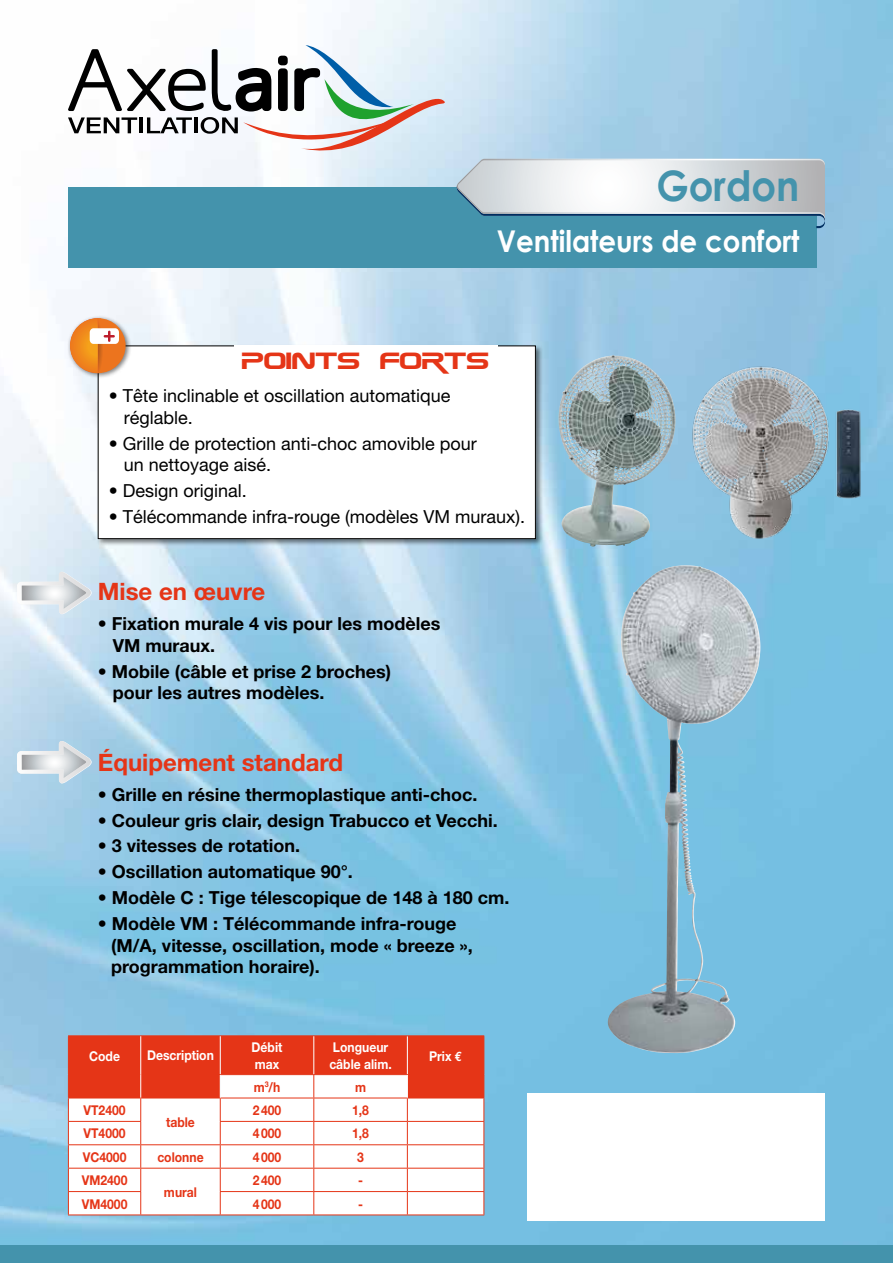
<style>
.page{position:relative;width:893px;height:1263px;background:#fff}
.page>*{position:absolute;margin:0;border:0;box-sizing:border-box;transform-origin:0 0}
.t1{font:700 42px "Century Gothic";color:#4493ac;scale:.92 1}
.t2{font:700 30px "Century Gothic";color:#fff;scale:.92 1}
.t3{font:700 24px "Helvetica Neue";color:#e53517}
.t4{font:24px "Zebulon";color:#e53517}
.t5{font:700 18px/21.6px "Helvetica Neue";color:#000}
.t6{font:18px/21.6px "Helvetica Neue";color:#000}
.t7{font:700 13.5px "Helvetica Neue";color:#e53517;scale:.9 1}
.t8{font:700 13.5px/16.2px "Helvetica Neue";color:#fff;scale:.9 1}
.s1{font-family:"Euro Mono"}
</style>
<div class="page">
<img style="left:0;top:0;width:893px;height:1246px">
<div style="left:0;top:1246px;width:893px;height:17px;background:#4493ac"></div>
<svg style="left:68px;top:45px;width:377px;height:105px"></svg>
<div style="left:278px;top:56px;width:10px;height:9px;border:4px solid #000;border-radius:2px"></div>
<div style="left:527px;top:1093px;width:298px;height:127px;background:#fff"></div>
<div style="left:68px;top:187px;width:748px;height:81px;background:#4493ac"></div>
<svg style="left:457px;top:159px;width:368px;height:69px"></svg>
<img style="left:559px;top:356px;width:116px;height:191px">
<img style="left:687px;top:345px;width:176px;height:193px">
<img style="left:608px;top:567px;width:127px;height:486px">
<svg style="left:17px;top:572px;width:75px;height:43px"></svg>
<svg style="left:17px;top:741px;width:75px;height:43px;background:#c6d8e3"></svg>
<div style="left:96px;top:344px;width:447px;height:202px;background:#000;opacity:.5"></div>
<div style="left:98px;top:346px;width:437px;height:193px;background:#fff"></div>
<div style="left:98px;top:345px;width:438px;height:194px;border:1px solid #000"></div>
<div style="left:234px;top:345px;width:263px;height:30px;background:#fff"></div>
<div style="left:67px;top:315px;width:65px;height:64px;background:#000;opacity:.5"></div>
<svg style="left:70px;top:318px;width:56px;height:55px"></svg>
<hr style="left:220px;top:1035px;width:94px;height:1px;background:#e53517">
<hr style="left:314px;top:1035px;width:93px;height:1px;background:#e53517">
<hr style="left:68px;top:1214px;width:73px;height:1px;background:#e53517">
<hr style="left:141px;top:1214px;width:79px;height:1px;background:#e53517">
<hr style="left:220px;top:1214px;width:94px;height:1px;background:#e53517">
<hr style="left:314px;top:1214px;width:93px;height:1px;background:#e53517">
<hr style="left:407px;top:1214px;width:77px;height:1px;background:#e53517">
<hr style="left:141px;top:1035px;width:79px;height:1px;background:#e53517">
<hr style="left:68px;top:1035px;width:73px;height:1px;background:#e53517">
<hr style="left:407px;top:1035px;width:77px;height:1px;background:#e53517">
<svg style="left:68px;top:1036px;width:416px;height:178px"></svg>
<h1 class="t1" style="left:656px;top:159px;width:157px">Gordon</h1>
<h2 class="t2" style="left:497px;top:222px;width:330px">Ventilateurs de confort</h2>
<h3 class="t4" style="left:242px;top:345px;width:249px">POINTS FORTS</h3>
<p class="t6" style="left:124px;top:385px;width:328px;text-indent:-15px">• Tête inclinable et oscillation automatique réglable.</p>
<p class="t6" style="left:124px;top:432px;width:355px;text-indent:-15px">• Grille de protection anti-choc amovible pour un nettoyage aisé.</p>
<p class="t6" style="left:109px;top:480px;width:140px">• Design original.</p>
<p class="t6" style="left:109px;top:505px;width:418px">• Télécommande infra-rouge (modèles VM muraux).</p>
<h3 class="t3" style="left:98px;top:577px;width:169px">Mise en œuvre</h3>
<p class="t5" style="left:113px;top:613px;width:329px;text-indent:-15px">• Fixation murale 4 vis pour les modèles<br>VM muraux.</p>
<p class="t5" style="left:113px;top:660px;width:280px;text-indent:-15px">• Mobile (câble et prise 2 broches) pour les autres modèles.</p>
<h3 class="t3" style="left:98px;top:747px;width:247px">Équipement standard</h3>
<p class="t5" style="left:98px;top:783px;width:381px">• Grille en résine thermoplastique anti-choc.</p>
<p class="t5" style="left:98px;top:809px;width:401px">• Couleur gris clair, design Trabucco et Vecchi.</p>
<p class="t5" style="left:98px;top:835px;width:204px">• 3 vitesses de rotation.</p>
<p class="t5" style="left:98px;top:861px;width:257px">• Oscillation automatique 90°.</p>
<p class="t5" style="left:98px;top:886px;width:413px">• Modèle C : Tige télescopique de 148 à 180 cm.</p>
<p class="t5" style="left:111px;top:912px;width:363px;text-indent:-14px">• Modèle VM : Télécommande infra-rouge (M/A, vitesse, oscillation, mode « breeze », programmation horaire).</p>
<p class="t8" style="left:89px;top:1047px;width:36px">Code</p>
<p class="t8" style="left:147px;top:1046px;width:76px">Description</p>
<p class="t8" style="left:252px;top:1039px;width:36px">Débit max</p>
<p class="t8" style="left:329px;top:1039px;width:71px">Longueur câble alim.</p>
<p class="t8" style="left:429px;top:1047px;width:38px">Prix <span class="s1">€</span></p>
<p class="t7" style="left:254px;top:1078px;width:31px">m<sup>3</sup>/h</p>
<p class="t7" style="left:355px;top:1078px;width:14px">m</p>
<p class="t7" style="left:84px;top:1102px;width:48px">VT2400</p>
<p class="t7" style="left:166px;top:1113px;width:33px">table</p>
<p class="t7" style="left:253px;top:1102px;width:33px">2400</p>
<p class="t7" style="left:352px;top:1102px;width:20px">1,8</p>
<p class="t7" style="left:84px;top:1125px;width:48px">VT4000</p>
<p class="t7" style="left:253px;top:1125px;width:33px">4000</p>
<p class="t7" style="left:352px;top:1125px;width:20px">1,8</p>
<p class="t7" style="left:83px;top:1148px;width:50px">VC4000</p>
<p class="t7" style="left:157px;top:1148px;width:53px">colonne</p>
<p class="t7" style="left:253px;top:1148px;width:33px">4000</p>
<p class="t7" style="left:357px;top:1148px;width:9px">3</p>
<p class="t7" style="left:82px;top:1172px;width:52px">VM2400</p>
<p class="t7" style="left:164px;top:1184px;width:38px">mural</p>
<p class="t7" style="left:253px;top:1172px;width:33px">2400</p>
<p class="t7" style="left:358px;top:1172px;width:7px">-</p>
<p class="t7" style="left:82px;top:1195px;width:52px">VM4000</p>
<p class="t7" style="left:253px;top:1195px;width:33px">4000</p>
<p class="t7" style="left:358px;top:1195px;width:7px">-</p>
</div>
